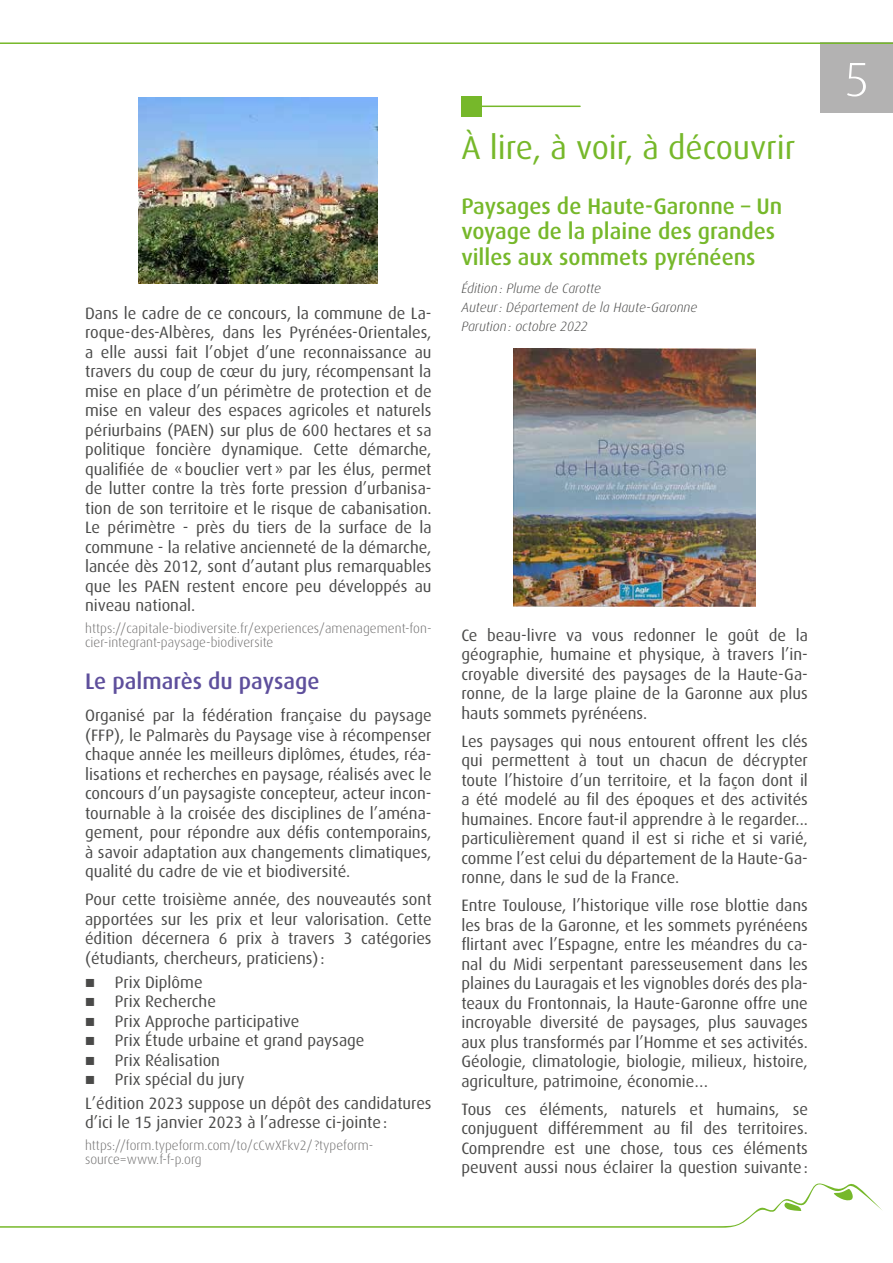
<style>
.page{position:relative;width:893px;height:1263px;background:#fff}
.page>*{position:absolute;margin:0;border:0;box-sizing:border-box;transform-origin:0 0}
.t1{font:300 48px "Dax OT";color:#fff;scale:1.05 1}
.t2{font:33px "Dax OT";color:#76b82a}
.t3{font:500 22.5px/25.5px "Dax OT";color:#76b82a}
.t4{font:500 22.5px "Dax OT";color:#5e4f9c}
.t5{font:16.5px/19.5px "Dax OT";color:#4a4a49;text-align:justify}
.t6{font:300 13.5px/13.5px "Dax OT";color:#706f6f}
.t7{font:italic 300 13.5px/19.2px "Dax OT";color:#4a4a49}
.s1{font-family:"Liberation Sans"}
</style>
<div class="page">
<div style="left:821px;top:42px;width:72px;height:71px;background:#b3b2b2"></div>
<hr style="left:0;top:42px;width:893px;height:2px;background:#76b82a">
<svg style="left:0;top:1183px;width:882px;height:45px"></svg>
<img style="left:139px;top:98px;width:239px;height:186px">
<div style="left:461px;top:96px;width:21px;height:21px;background:#76b82a"></div>
<hr style="left:472px;top:106px;width:108px;height:1px;background:#76b82a">
<img style="left:513px;top:348px;width:243px;height:258px">
<p class="t5" style="left:85px;top:303px;width:348px">Dans le cadre de ce concours, la commune de La&shy;roque-des-Albères, dans les Pyrénées-Orientales, a elle aussi fait l’objet d’une reconnaissance au travers du coup de cœur du jury, récompensant la mise en place d’un périmètre de protection et de mise en valeur des espaces agricoles et naturels périurbains (PAEN) sur plus de 600 hectares et sa politique foncière dynamique. Cette démarche, qualifiée de «bouclier vert» par les élus, permet de lutter contre la très forte pression d’urbanisa&shy;tion de son territoire et le risque de cabanisation.<br>Le périmètre - près du tiers de la surface de la commune - la relative ancienneté de la démarche, lancée dès 2012, sont d’autant plus remarquables que les PAEN restent encore peu développés au niveau national.</p>
<p class="t6" style="left:85px;top:622px;width:348px">https://capitale-biodiversite.fr/experiences/amenagement-fon&shy;cier-integrant-paysage-biodiversite</p>
<h3 class="t4" style="left:85px;top:669px;width:236px">Le palmarès du paysage</h3>
<p class="t5" style="left:85px;top:706px;width:348px">Organisé par la fédération française du paysage (FFP), le Palmarès du Paysage vise à récompenser chaque année les meilleurs diplômes, études, réa&shy;lisations et recherches en paysage, réalisés avec le concours d’un paysagiste concepteur, acteur incon&shy;tournable à la croisée des disciplines de l’aména&shy;gement, pour répondre aux défis contemporains, à savoir adaptation aux changements climatiques, qualité du cadre de vie et biodiversité.</p>
<p class="t5" style="left:85px;top:890px;width:348px">Pour cette troisième année, des nouveautés sont apportées sur les prix et leur valorisation. Cette édition décernera 6 prix à travers 3 catégories (étudiants, chercheurs, praticiens):</p>
<p class="t5" style="left:85px;top:972px;width:119px"><span class="s1">■</span> Prix Diplôme</p>
<p class="t5" style="left:85px;top:992px;width:132px"><span class="s1">■</span> Prix Recherche</p>
<p class="t5" style="left:85px;top:1011px;width:216px"><span class="s1">■</span> Prix Approche participative</p>
<p class="t5" style="left:85px;top:1031px;width:281px"><span class="s1">■</span> Prix Étude urbaine et grand paysage</p>
<p class="t5" style="left:85px;top:1050px;width:137px"><span class="s1">■</span> Prix Réalisation</p>
<p class="t5" style="left:85px;top:1068px;width:348px;line-height:23.7px"><span class="s1">■</span> Prix spécial du jury<br>L’édition 2023 suppose un dépôt des candidatures</p>
<p class="t5" style="left:85px;top:1113px;width:304px">d’ici le 15 janvier 2023 à l’adresse ci-jointe:</p>
<p class="t6" style="left:85px;top:1139px;width:290px">https://form.typeform.com/to/cCwXFkv2/ ?typeform&shy;source=www.f-f-p.org</p>
<h2 class="t2" style="left:461px;top:129px;width:336px">À lire, à voir, à découvrir</h2>
<h3 class="t3" style="left:461px;top:193px;width:323px">Paysages de Haute-Garonne – Un voyage de la plaine des grandes villes aux sommets pyrénéens</h3>
<p class="t7" style="left:461px;top:278px;width:237px">Édition: Plume de Carotte<br>Auteur: Département de la Haute-Garonne<br>Parution: octobre 2022</p>
<p class="t5" style="left:461px;top:625px;width:348px">Ce beau-livre va vous redonner le goût de la géographie, humaine et physique, à travers l’in&shy;croyable diversité des paysages de la Haute-Ga&shy;ronne, de la large plaine de la Garonne aux plus hauts sommets pyrénéens.</p>
<p class="t5" style="left:461px;top:731px;width:348px">Les paysages qui nous entourent offrent les clés qui permettent à tout un chacun de décrypter toute l’histoire d’un territoire, et la façon dont il a été modelé au fil des époques et des activités humaines. Encore faut-il apprendre à le regarder... particulièrement quand il est si riche et si varié, comme l’est celui du département de la Haute-Ga&shy;ronne, dans le sud de la France.</p>
<p class="t5" style="left:461px;top:896px;width:348px">Entre Toulouse, l’historique ville rose blottie dans les bras de la Garonne, et les sommets pyrénéens flirtant avec l’Espagne, entre les méandres du ca&shy;nal du Midi serpentant paresseusement dans les plaines du Lauragais et les vignobles dorés des pla&shy;teaux du Frontonnais, la Haute-Garonne offre une incroyable diversité de paysages, plus sauvages aux plus transformés par l’Homme et ses activités.<br>Géologie, climatologie, biologie, milieux, histoire, agriculture, patrimoine, économie…</p>
<p class="t5" style="left:461px;top:1099px;width:348px">Tous ces éléments, naturels et humains, se conjuguent différemment au fil des territoires.<br>Comprendre est une chose, tous ces éléments peuvent aussi nous éclairer la question suivante:</p>
<h1 class="t1" style="left:844px;top:53px;width:26px">5</h1>
</div>
